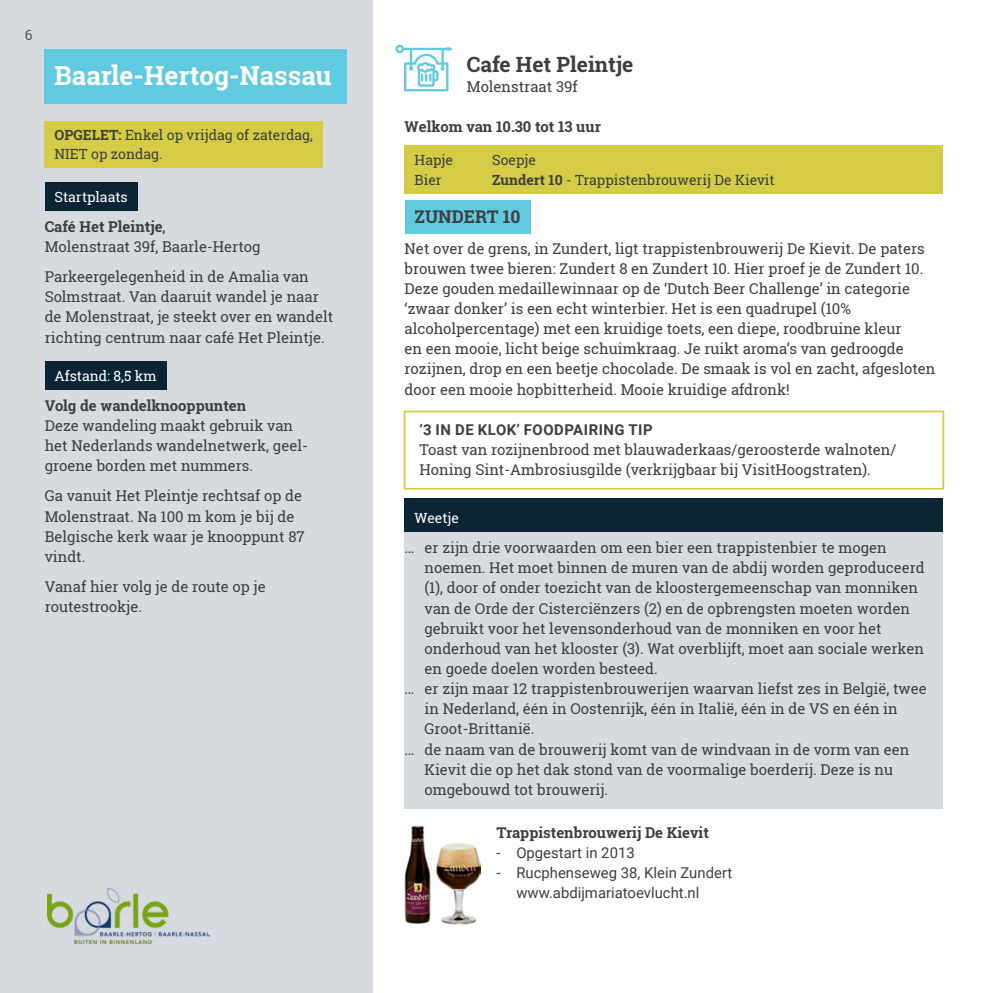
<style>
.page{position:relative;width:993px;height:993px;background:#fff}
.page>*{position:absolute;margin:0;border:0;box-sizing:border-box;transform-origin:0 0}
.titel_gerecht{font:700 26.25px "Roboto Slab";color:#fff}
.doorlopende_tekst{font:700 21px "Roboto Slab";color:#3e3e3f}
.tussentitel_bier{font:700 17.5px "Roboto Slab";color:#3e3e3f}
.doorlopende_tekst-2{font:14.88px/20.1px "Roboto Slab";color:#3e3e3f}
.foodpairing_tip{font:14.88px/20.1px "Roboto Slab";color:#3e3e3f}
.doorlopende_tekst-3{font:700 14.88px "Roboto Slab";color:#3e3e3f}
.t1{font:14.88px/20.1px "Roboto";color:#3e3e3f}
.menu{font:14px "Roboto Slab";color:#3e3e3f}
.tussentitel{font:14px/18.4px "Roboto Slab";color:#3e3e3f}
.tussentitel-2{font:14px "Roboto Slab";color:#fff}
.wist_u_dat_titel{font:14px "Roboto Slab";color:#fff}
.doorlopende_tekst-4{font:14px "Roboto Slab";color:#674e3f}
.s1{font-weight:700}
.s2{font-family:"Roboto";font-weight:700}
.s3{font-family:"Roboto"}
</style>
<div class="page">
<div style="left:0;top:0;width:372px;height:992px;background:#d7dbe0"></div>
<div style="left:45px;top:50px;width:301px;height:54px;background:#60cae1"></div>
<div style="left:45px;top:121px;width:278px;height:46px;background:#d3cc44"></div>
<div style="left:45px;top:182px;width:92px;height:28px;background:#0b2535"></div>
<div style="left:45px;top:361px;width:121px;height:28px;background:#0b2535"></div>
<div style="left:404px;top:145px;width:539px;height:29px;background:#d3cc44"></div>
<div style="left:404px;top:165px;width:539px;height:29px;background:#d3cc44"></div>
<div style="left:404px;top:200px;width:126px;height:33px;background:#60cae1"></div>
<div style="left:403px;top:410px;width:540px;height:79px;border:2px solid #d3cc44"></div>
<div style="left:404px;top:498px;width:539px;height:33px;background:#0b2535"></div>
<div style="left:404px;top:532px;width:539px;height:160px;background:#d7dbe0"></div>
<div style="left:404px;top:670px;width:539px;height:83px;background:#d7dbe0"></div>
<div style="left:404px;top:731px;width:539px;height:77px;background:#d7dbe0"></div>
<svg style="left:395px;top:45px;width:57px;height:46px"></svg>
<img style="left:404px;top:825px;width:76px;height:100px">
<img style="left:47px;top:888px;width:162px;height:55px">
<p class="doorlopende_tekst-4" style="left:25px;top:25px;width:9px">6</p>
<p class="titel_gerecht" style="left:55px;top:57px;width:278px">Baarle-Hertog-Nassau</p>
<p class="tussentitel" style="left:55px;top:126px;width:260px"><span class="s1">OPGELET:</span> Enkel op vrijdag of zaterdag,<br>NIET op zondag.</p>
<p class="tussentitel-2" style="left:55px;top:187px;width:75px">Startplaats</p>
<p class="doorlopende_tekst-2" style="left:45px;top:216px;width:217px"><span class="s1">Café Het Pleintje</span>,<br>Molenstraat 39f, Baarle-Hertog</p>
<p class="doorlopende_tekst-2" style="left:45px;top:266px;width:290px">Parkeergelegenheid in de Amalia van Solmstraat. Van daaruit wandel je naar de Molenstraat, je steekt over en wandelt richting centrum naar café Het Pleintje.</p>
<p class="tussentitel-2" style="left:55px;top:366px;width:104px">Afstand: 8,5 km</p>
<p class="doorlopende_tekst-3" style="left:45px;top:395px;width:203px">Volg de wandelknooppunten</p>
<p class="doorlopende_tekst-2" style="left:45px;top:415px;width:264px">Deze wandeling maakt gebruik van het Nederlands wandelnetwerk, geel&shy;groene borden met nummers.</p>
<p class="doorlopende_tekst-2" style="left:45px;top:485px;width:261px">Ga vanuit Het Pleintje rechtsaf op de<br>Molenstraat. Na 100 m kom je bij de<br>Belgische kerk waar je knooppunt 87 vindt.</p>
<p class="doorlopende_tekst-2" style="left:45px;top:576px;width:222px">Vanaf hier volg je de route op je routestrookje.</p>
<p class="doorlopende_tekst" style="left:466px;top:50px;width:168px">Cafe Het Pleintje</p>
<p class="doorlopende_tekst-2" style="left:466px;top:76px;width:112px">Molenstraat 39f</p>
<p class="doorlopende_tekst-3" style="left:404px;top:116px;width:198px">Welkom van 10.30 tot 13 uur</p>
<p class="menu" style="left:414px;top:150px;width:40px">Hapje</p>
<p class="menu" style="left:492px;top:150px;width:45px">Soepje</p>
<p class="menu" style="left:414px;top:170px;width:29px">Bier</p>
<p class="menu" style="left:492px;top:170px;width:284px"><span class="s1">Zundert 10</span> - Trappistenbrouwerij De Kievit</p>
<p class="tussentitel_bier" style="left:414px;top:205px;width:107px">ZUNDERT 10</p>
<p class="doorlopende_tekst-2" style="left:404px;top:238px;width:521px">Net over de grens, in Zundert, ligt trappistenbrouwerij De Kievit. De paters brouwen twee bieren: Zundert 8 en Zundert 10. Hier proef je de Zundert 10.</p>
<p class="doorlopende_tekst-2" style="left:404px;top:278px;width:532px">Deze gouden medaillewinnaar op de ‘Dutch Beer Challenge’ in categorie ‘zwaar donker’ is een echt winterbier. Het is een quadrupel (10% alcoholpercentage) met een kruidige toets, een diepe, roodbruine kleur<br>en een mooie, licht beige schuimkraag. Je ruikt aroma’s van gedroogde rozijnen, drop en een beetje chocolade. De smaak is vol en zacht, afgesloten door een mooie hopbitterheid. Mooie kruidige afdronk!</p>
<p class="foodpairing_tip" style="left:419px;top:419px;width:478px"><span class="s2">‘3 IN DE KLOK’ FOODPAIRING TIP<br></span>Toast van rozijnenbrood met blauwaderkaas/geroosterde walnoten/<br>Honing Sint-Ambrosiusgilde (verkrijgbaar bij VisitHoogstraten).</p>
<p class="wist_u_dat_titel" style="left:414px;top:508px;width:46px">Weetje</p>
<p class="doorlopende_tekst-2" style="left:424px;top:537px;width:501px;text-indent:-20px"><span class="s3">…</span> er zijn drie voorwaarden om een bier een trappistenbier te mogen noemen. Het moet binnen de muren van de abdij worden geproduceerd (1), door of onder toezicht van de kloostergemeenschap van monniken van de Orde der Cisterciënzers (2) en de opbrengsten moeten worden gebruikt voor het levensonderhoud van de monniken en voor het onderhoud van het klooster (3). Wat overblijft, moet aan sociale werken en goede doelen worden besteed.</p>
<p class="doorlopende_tekst-2" style="left:424px;top:678px;width:503px;text-indent:-20px"><span class="s3">…</span> er zijn maar 12 trappistenbrouwerijen waarvan liefst zes in België, twee in Nederland, één in Oostenrijk, één in Italië, één in de VS en één in<br>Groot-Brittanië.</p>
<p class="doorlopende_tekst-2" style="left:424px;top:738px;width:486px;text-indent:-20px"><span class="s3">…</span> de naam van de brouwerij komt van de windvaan in de vorm van een<br>Kievit die op het dak stond van de voormalige boerderij. Deze is nu omgebouwd tot brouwerij.</p>
<p class="doorlopende_tekst-3" style="left:496px;top:822px;width:214px">Trappistenbrouwerij De Kievit</p>
<p class="t1" style="left:496px;top:841px;width:140px">- Opgestart in 2013</p>
<p class="t1" style="left:516px;top:861px;width:217px;text-indent:-20px">- Rucphenseweg 38, Klein Zundert www.abdijmariatoevlucht.nl</p>
</div>
